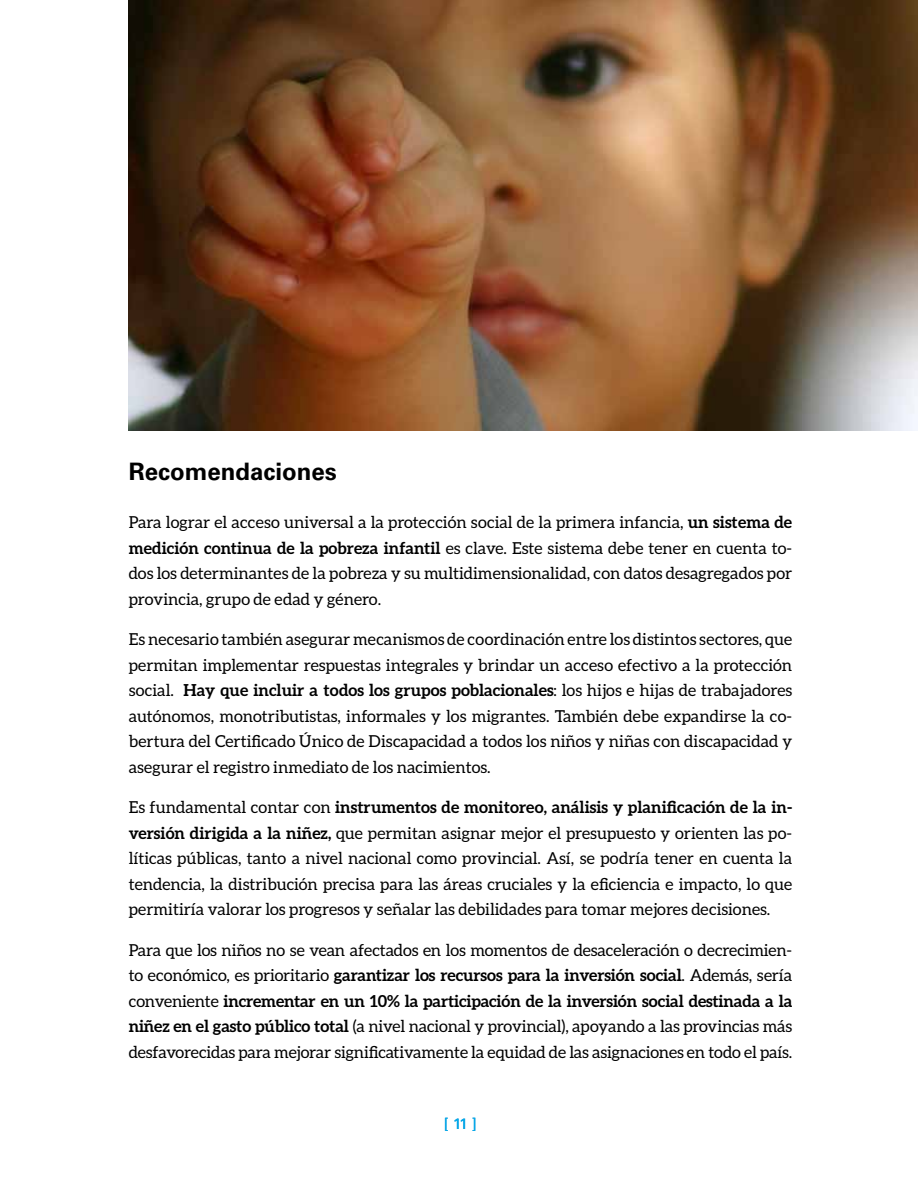
<style>
.page{position:relative;width:918px;height:1187px;background:#fff}
.page>*{position:absolute;margin:0;border:0;box-sizing:border-box;transform-origin:0 0}
.t1{font:700 24px "Univers";color:#000}
.t2{font:16.5px/25.5px "Aleo";color:#000;text-align:justify}
.t3{font:15px "Univers";color:#00aeef}
.s1{font-weight:700}
</style>
<div class="page">
<img style="left:129px;top:0;width:788px;height:430px">
<h1 class="t1" style="left:129px;top:457px;width:210px">Recomendaciones</h1>
<p class="t2" style="left:129px;top:509px;width:664px">Para lograr el acceso universal a la protección social de la primera infancia, <span class="s1">un sistema de medición continua de la pobreza infantil</span> es clave. Este sistema debe tener en cuenta to&shy;dos los determinantes de la pobreza y su multidimensionalidad, con datos desagregados por provincia, grupo de edad y género.</p>
<p class="t2" style="left:129px;top:626px;width:664px">Es necesario también asegurar mecanismos de coordinación entre los distintos sectores, que permitan implementar respuestas integrales y brindar un acceso efectivo a la protección social. <span class="s1">Hay que incluir a todos los grupos poblacionales</span>: los hijos e hijas de trabajadores autónomos, monotributistas, informales y los migrantes. También debe expandirse la co&shy;bertura del Certificado Único de Discapacidad a todos los niños y niñas con discapacidad y asegurar el registro inmediato de los nacimientos.</p>
<p class="t2" style="left:129px;top:794px;width:664px">Es fundamental contar con <span class="s1">instrumentos de monitoreo, análisis y planificación de la in&shy;versión dirigida a la niñez,</span> que permitan asignar mejor el presupuesto y orienten las po&shy;líticas públicas, tanto a nivel nacional como provincial. Así, se podría tener en cuenta la tendencia, la distribución precisa para las áreas cruciales y la eficiencia e impacto, lo que permitiría valorar los progresos y señalar las debilidades para tomar mejores decisiones.</p>
<p class="t2" style="left:129px;top:936px;width:664px">Para que los niños no se vean afectados en los momentos de desaceleración o decrecimien&shy;to económico, es prioritario <span class="s1">garantizar los recursos para la inversión social</span>. Además, sería conveniente <span class="s1">incrementar en un 10% la participación de la inversión social destinada a la niñez en el gasto público total</span> (a nivel nacional y provincial), apoyando a las provincias más desfavorecidas para mejorar significativamente la equidad de las asignaciones en todo el país.</p>
<p class="t3" style="left:443px;top:1114px;width:34px">[ 11 ]</p>
</div>
